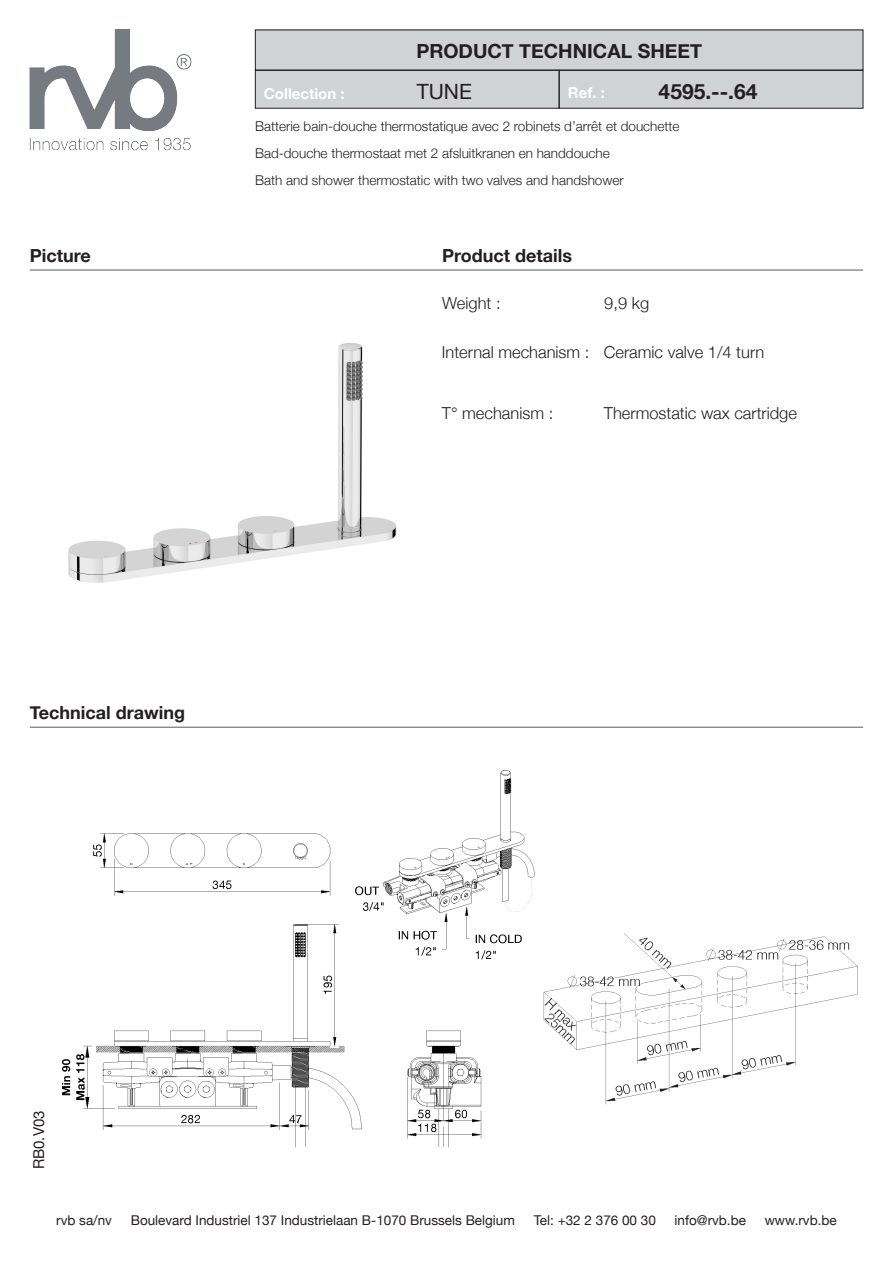
<style>
.page{position:relative;width:893px;height:1263px;background:#fff}
.page>*{position:absolute;margin:0;border:0;box-sizing:border-box;transform-origin:0 0}
.t1{font:700 21px "Helvetica Neue";color:#231f20}
.t2{font:21px "Helvetica Neue";color:#231f20}
.t3{font:700 19.5px "Helvetica Neue";color:#231f20}
.t4{font:700 18px "Helvetica Neue";color:#231f20}
.t5{font:300 16.5px "Helvetica Neue";color:#231f20}
.t6{font:700 15px "Helvetica Neue";color:#fff}
.t7{font:15px "Helvetica Neue";color:#231f20}
.t8{font:300 13.5px "Helvetica Neue";color:#231f20}
.t9{font:13.5px "Helvetica Neue";color:#231f20}
</style>
<div class="page">
<img style="left:30px;top:30px;width:162px;height:121px">
<div style="left:255px;top:70px;width:304px;height:38px;background:#d1d2d4"></div>
<div style="left:255px;top:70px;width:304px;height:38px;border:1px solid #231f20"></div>
<div style="left:559px;top:70px;width:304px;height:38px;background:#d1d2d4"></div>
<div style="left:559px;top:70px;width:304px;height:38px;border:1px solid #231f20"></div>
<div style="left:255px;top:30px;width:608px;height:40px;background:#d1d2d4"></div>
<hr style="left:30px;top:727px;width:833px;height:1px;background:#57585a">
<hr style="left:30px;top:270px;width:833px;height:1px;background:#57585a">
<img style="left:68px;top:343px;width:329px;height:240px">
<img style="left:62px;top:770px;width:473px;height:377px">
<img style="left:543px;top:933px;width:315px;height:172px">
<h2 class="t3" style="left:416px;top:39px;width:287px">PRODUCT TECHNICAL SHEET</h2>
<p class="t2" style="left:417px;top:79px;width:57px">TUNE</p>
<p class="t1" style="left:659px;top:79px;width:100px">4595.--.64</p>
<p class="t6" style="left:264px;top:84px;width:82px">Collection :</p>
<p class="t6" style="left:568px;top:83px;width:38px">Ref. :</p>
<h3 class="t4" style="left:30px;top:244px;width:63px">Picture</h3>
<p class="t8" style="left:255px;top:118px;width:426px">Batterie bain-douche thermostatique avec 2 robinets d’arrêt et douchette</p>
<p class="t8" style="left:255px;top:145px;width:356px">Bad-douche thermostaat met 2 afsluitkranen en handdouche</p>
<p class="t8" style="left:255px;top:172px;width:370px">Bath and shower thermostatic with two valves and handshower</p>
<h3 class="t4" style="left:442px;top:244px;width:131px">Product details</h3>
<p class="t5" style="left:442px;top:293px;width:60px">Weight :</p>
<p class="t5" style="left:604px;top:293px;width:46px">9,9 kg</p>
<p class="t5" style="left:442px;top:342px;width:324px">Internal mechanism : Ceramic valve 1/4 turn</p>
<p class="t5" style="left:442px;top:403px;width:113px">T° mechanism :</p>
<p class="t5" style="left:604px;top:403px;width:195px">Thermostatic wax cartridge</p>
<h3 class="t4" style="left:30px;top:702px;width:157px">Technical drawing</h3>
<p class="t7" style="left:30px;top:1169px;width:60px;rotate:-90deg">RB0.V03</p>
<p class="t9" style="left:56px;top:1212px;width:57px">rvb sa/nv</p>
<p class="t9" style="left:131px;top:1212px;width:386px">Boulevard Industriel 137 Industrielaan B-1070 Brussels Belgium</p>
<p class="t9" style="left:534px;top:1212px;width:124px">Tel: +32 2 376 00 30</p>
<p class="t9" style="left:675px;top:1212px;width:73px">info@rvb.be</p>
<p class="t9" style="left:765px;top:1212px;width:73px">www.rvb.be</p>
</div>
